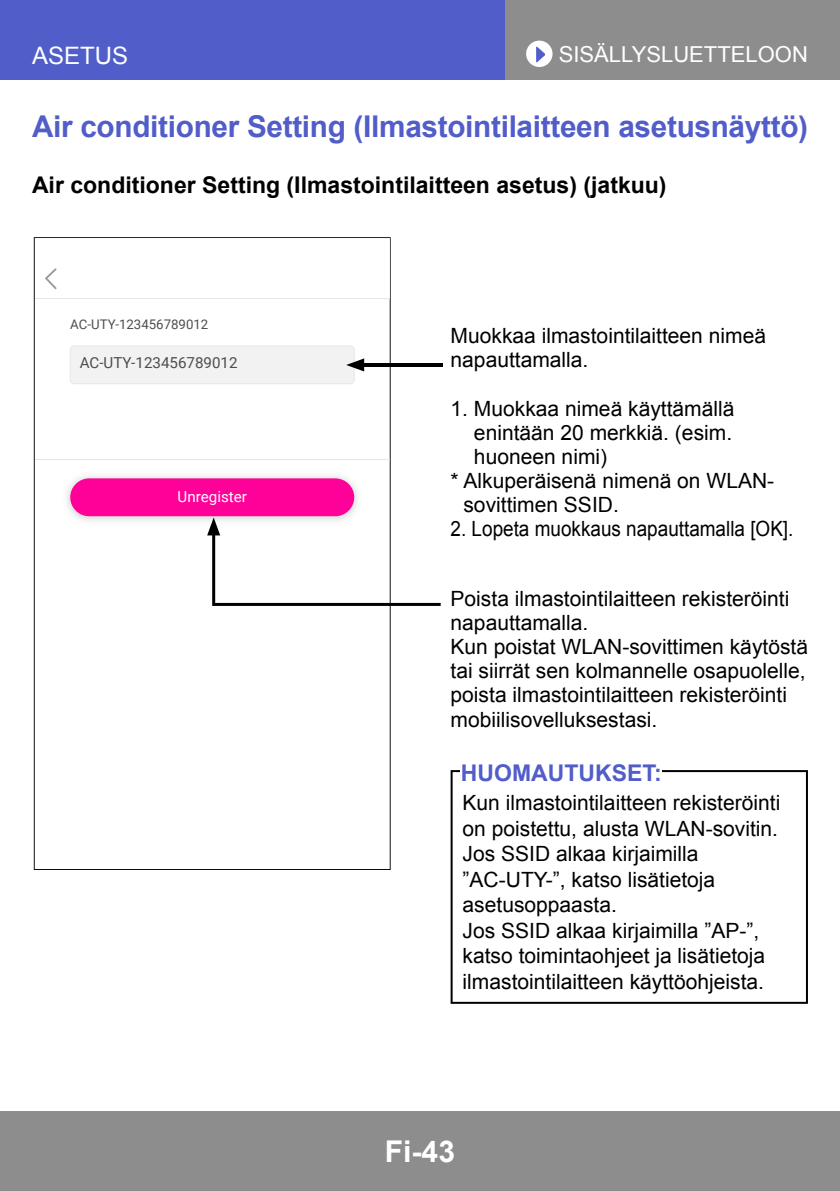
<style>
.page{position:relative;width:840px;height:1191px;background:#fff}
.page>*{position:absolute;margin:0;border:0;box-sizing:border-box;transform-origin:0 0}
.t1{font:700 30px "Arial";letter-spacing:-.01em;color:#515dc9}
.t2{font:700 30px "Arial";color:#fff}
.t3{font:24px "Arial";color:#fff}
.t4{font:700 23px "Arial";color:#000}
.t5{font:700 23px "Arial";color:#515dc9}
.t6{font:22px "Arial";color:#fff}
.t7{font:21px/25.6px "Arial";color:#000}
.t8{font:21px "Arial";color:#000;scale:.9 1}
.t9{font:15.2px "Roboto";color:#4d4d4d}
.t10{font:15.2px "Roboto";color:#fff}
.t11{font:13.2px "Roboto";color:#4d4d4d}
</style>
<div class="page">
<div style="left:0;top:0;width:839px;height:79px;background:#8d8d8d"></div>
<div style="left:0;top:1111px;width:839px;height:80px;background:#8d8d8d"></div>
<div style="left:526px;top:41px;width:26px;height:26px;background:#fff;border-radius:50%"></div>
<svg style="left:536px;top:46px;width:9px;height:17px"></svg>
<div style="left:0;top:0;width:503px;height:79px;background:#515dc9"></div>
<svg style="left:34px;top:237px;width:356px;height:633px"></svg>
<img style="left:59px;top:468px;width:306px;height:60px">
<div style="left:70px;top:478px;width:284px;height:38px;background:#f09;border-radius:19px"></div>
<hr style="left:35px;top:459px;width:354px;height:1px;background:#e6e6e6">
<div style="left:35px;top:238px;width:354px;height:61px;background:#fff"></div>
<svg style="left:45px;top:268px;width:11px;height:21px"></svg>
<hr style="left:35px;top:298px;width:354px;height:1px;background:#e6e6e6">
<svg style="left:207px;top:517px;width:233px;height:89px"></svg>
<svg style="left:450px;top:770px;width:357px;height:233px"></svg>
<div style="left:460px;top:761px;width:201px;height:23px;background:#fff"></div>
<hr style="left:358px;top:363px;width:84px;height:3px;background:#000">
<div style="left:70px;top:345px;width:294px;height:39px;background:#f2f2f2"></div>
<p class="t3" style="left:32px;top:39px;width:98px">ASETUS</p>
<p class="t6" style="left:558px;top:40px;width:251px">SISÄLLYSLUETTELOON</p>
<h1 class="t1" style="left:32px;top:107px;width:777px">Air conditioner Setting (Ilmastointilaitteen asetusnäyttö)</h1>
<p class="t4" style="left:32px;top:169px;width:635px">Air conditioner Setting (Ilmastointilaitteen asetus) (jatkuu)</p>
<p class="t11" style="left:70px;top:315px;width:140px">AC-UTY-123456789012</p>
<p class="t9" style="left:80px;top:352px;width:159px">AC-UTY-123456789012</p>
<p class="t10" style="left:177px;top:486px;width:71px">Unregister</p>
<p class="t7" style="left:450px;top:324px;width:317px;line-height:24px">Muokkaa ilmastointilaitteen nimeä napauttamalla.</p>
<p class="t7" style="left:450px;top:395px;width:285px">1. Muokkaa nimeä käyttämällä</p>
<p class="t7" style="left:473px;top:420px;width:259px">enintään 20 merkkiä. (esim.</p>
<p class="t7" style="left:473px;top:444px;width:135px">huoneen nimi)</p>
<p class="t7" style="left:450px;top:468px;width:325px">* Alkuperäisenä nimenä on WLAN-</p>
<p class="t7" style="left:463px;top:492px;width:157px">sovittimen SSID.</p>
<p class="t8" style="left:450px;top:515px;width:382px">2. Lopeta muokkaus napauttamalla [OK].</p>
<p class="t7" style="left:450px;top:587px;width:359px;line-height:24px">Poista ilmastointilaitteen rekisteröinti napauttamalla.<br>Kun poistat WLAN-sovittimen käytöstä tai siirrät sen kolmannelle osapuolelle, poista ilmastointilaitteen rekisteröinti mobiilisovelluksestasi.</p>
<p class="t5" style="left:460px;top:757px;width:202px">HUOMAUTUKSET:</p>
<p class="t7" style="left:462px;top:790px;width:319px">Kun ilmastointilaitteen rekisteröinti on poistettu, alusta WLAN-sovitin.<br>Jos SSID alkaa kirjaimilla ”AC-UTY-”, katso lisätietoja asetusoppaasta.<br>Jos SSID alkaa kirjaimilla ”AP-”, katso toimintaohjeet ja lisätietoja ilmastointilaitteen käyttöohjeista.</p>
<h1 class="t2" style="left:385px;top:1131px;width:72px">Fi-43</h1>
</div>
